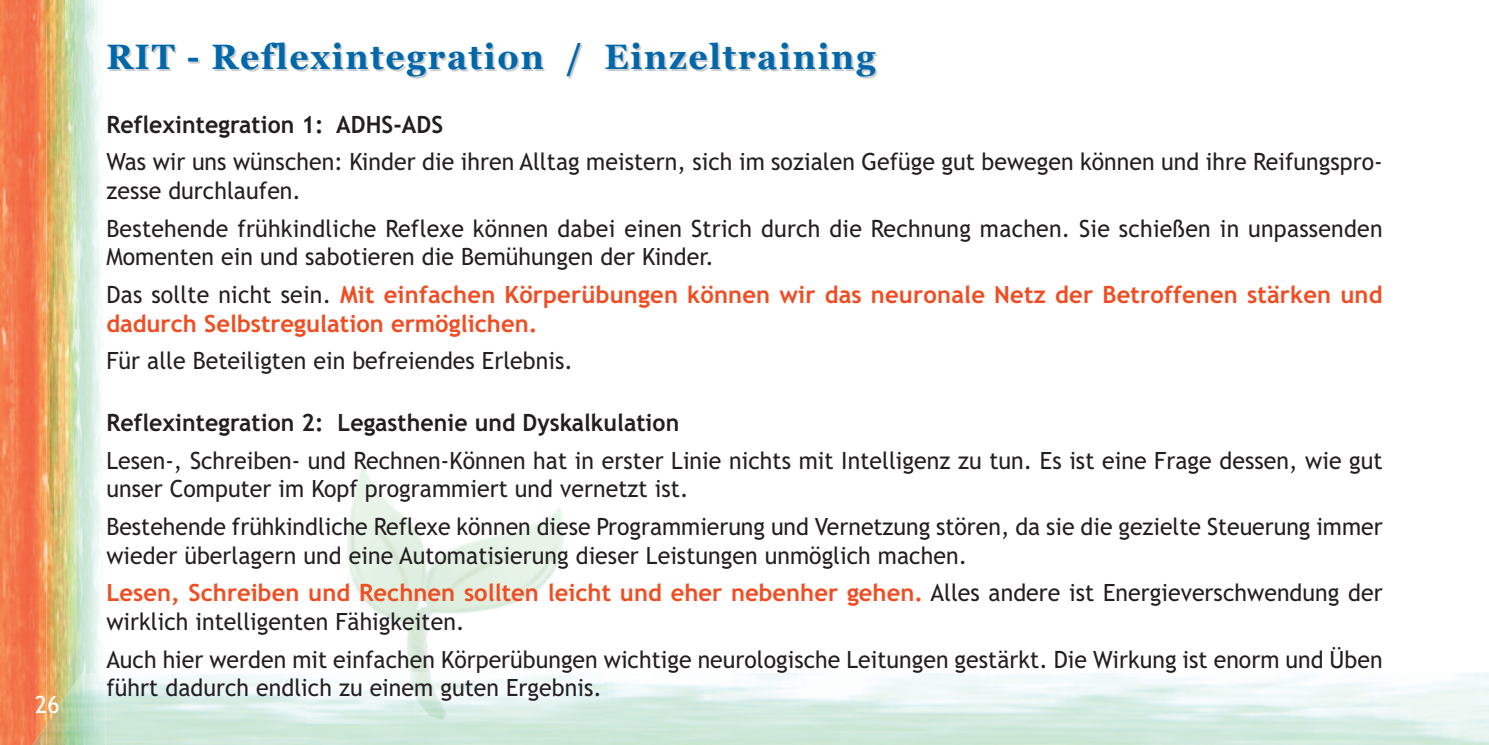
<style>
.page{position:relative;width:1489px;height:745px;background:#fff}
.page>*{position:absolute;margin:0;border:0;box-sizing:border-box;transform-origin:0 0}
.t1{font:700 35px "Georgia";letter-spacing:.05em;color:#0067ab;scale:.96 1}
.t2{font:23.75px/28.5px "Trebuchet MS";letter-spacing:.005em;color:#231f20}
.t3{font:700 23.75px/28.5px "Trebuchet MS";letter-spacing:.005em;color:#f04d22}
.t4{font:700 23.75px "Trebuchet MS";color:#231f20}
.t5{font:23.75px "Trebuchet MS";color:#fff}
.s1{font-weight:400;color:#231f20}
.s2{font-weight:700;color:#f04d22}
</style>
<div class="page">
<img style="left:347px;top:465px;width:217px;height:207px">
<img style="left:0;top:0;width:46px;height:744px">
<img style="left:0;top:16px;width:46px;height:1px">
<img style="left:46px;top:0;width:57px;height:672px">
<img style="left:21px;top:724px;width:25px;height:20px">
<img style="left:46px;top:672px;width:60px;height:72px">
<p class="t5" style="left:35px;top:690px;width:26px">26</p>
<h1 class="t1" style="left:106px;top:36px;width:802px">RIT - Reflexintegration / Einzeltraining</h1>
<p class="t4" style="left:106px;top:110px;width:338px">Reflexintegration 1: ADHS-ADS</p>
<p class="t2" style="left:106px;top:148px;width:1277px">Was wir uns wünschen: Kinder die ihren Alltag meistern, sich im sozialen Gefüge gut bewegen können und ihre Reifungspro&shy;zesse durchlaufen.</p>
<p class="t2" style="left:106px;top:214px;width:1277px">Bestehende frühkindliche Reflexe können dabei einen Strich durch die Rechnung machen. Sie schießen in unpassenden<br>Momenten ein und sabotieren die Bemühungen der Kinder.</p>
<p class="t3" style="left:106px;top:280px;width:1277px"><span class="s1">Das sollte nicht sein.</span> Mit einfachen Körperübungen können wir das neuronale Netz der Betroffenen stärken und dadurch Selbstregulation ermöglichen.</p>
<p class="t2" style="left:106px;top:346px;width:468px">Für alle Beteiligten ein befreiendes Erlebnis.</p>
<p class="t4" style="left:106px;top:408px;width:574px">Reflexintegration 2: Legasthenie und Dyskalkulation</p>
<p class="t2" style="left:106px;top:446px;width:1277px">Lesen-, Schreiben- und Rechnen-Können hat in erster Linie nichts mit Intelligenz zu tun. Es ist eine Frage dessen, wie gut unser Computer im Kopf programmiert und vernetzt ist.</p>
<p class="t2" style="left:106px;top:512px;width:1277px">Bestehende frühkindliche Reflexe können diese Programmierung und Vernetzung stören, da sie die gezielte Steuerung immer wieder überlagern und eine Automatisierung dieser Leistungen unmöglich machen.</p>
<p class="t2" style="left:106px;top:578px;width:1277px"><span class="s2">Lesen, Schreiben und Rechnen sollten leicht und eher nebenher gehen.</span> Alles andere ist Energieverschwendung der wirklich intelligenten Fähigkeiten.</p>
<p class="t2" style="left:106px;top:644px;width:1277px">Auch hier werden mit einfachen Körperübungen wichtige neurologische Leitungen gestärkt. Die Wirkung ist enorm und Üben führt dadurch endlich zu einem guten Ergebnis.</p>
</div>
